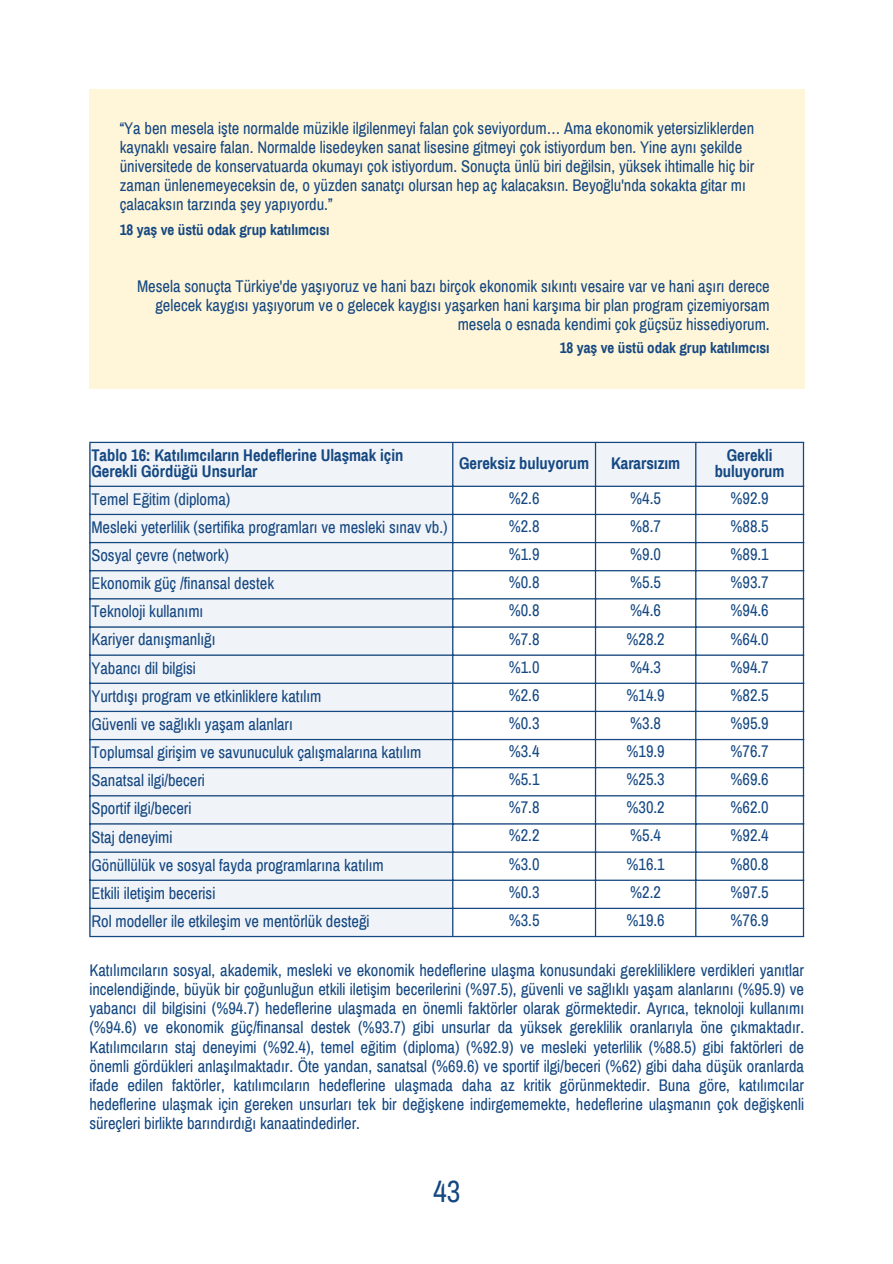
<style>
.page{position:relative;width:893px;height:1264px;background:#fff}
.page>*{position:absolute;margin:0;border:0;box-sizing:border-box;transform-origin:0 0}
.t1{font:30px "Archivo Narrow";color:#154882}
.t2{font:16.5px/19.2px "Archivo Narrow";color:#154882}
.t3{font:700 16.5px/15.8px "Archivo Narrow";color:#154882}
.t4{font:700 15px "Archivo Narrow";color:#154882}
</style>
<div class="page">
<div style="left:89px;top:89px;width:715px;height:299px;background:#fff5d8"></div>
<svg style="left:91px;top:443px;width:711px;height:492px;fill:#f0f3f7"></svg>
<hr style="left:89px;top:443px;width:2px;height:492px;background:#154882">
<hr style="left:452px;top:443px;width:1px;height:492px;background:#154882">
<hr style="left:595px;top:443px;width:1px;height:492px;background:#154882">
<hr style="left:695px;top:443px;width:1px;height:492px;background:#154882">
<hr style="left:802px;top:443px;width:2px;height:492px;background:#154882">
<hr style="left:89px;top:442px;width:715px;height:1px;background:#154882">
<hr style="left:89px;top:485px;width:715px;height:2px;background:#154882">
<hr style="left:89px;top:514px;width:715px;height:1px;background:#154882">
<hr style="left:89px;top:542px;width:715px;height:1px;background:#154882">
<hr style="left:89px;top:570px;width:715px;height:1px;background:#154882">
<hr style="left:89px;top:598px;width:715px;height:1px;background:#154882">
<hr style="left:89px;top:626px;width:715px;height:1px;background:#154882">
<hr style="left:89px;top:654px;width:715px;height:1px;background:#154882">
<hr style="left:89px;top:682px;width:715px;height:2px;background:#154882">
<hr style="left:89px;top:710px;width:715px;height:2px;background:#154882">
<hr style="left:89px;top:739px;width:715px;height:1px;background:#154882">
<hr style="left:89px;top:767px;width:715px;height:1px;background:#154882">
<hr style="left:89px;top:795px;width:715px;height:1px;background:#154882">
<hr style="left:89px;top:823px;width:715px;height:1px;background:#154882">
<hr style="left:89px;top:851px;width:715px;height:1px;background:#154882">
<hr style="left:89px;top:879px;width:715px;height:1px;background:#154882">
<hr style="left:89px;top:907px;width:715px;height:2px;background:#154882">
<hr style="left:89px;top:935px;width:715px;height:2px;background:#154882">
<p class="t2" style="left:120px;top:118px;width:636px">“Ya ben mesela işte normalde müzikle ilgilenmeyi falan çok seviyordum… Ama ekonomik yetersizliklerden kaynaklı vesaire falan. Normalde lisedeyken sanat lisesine gitmeyi çok istiyordum ben. Yine aynı şekilde üniversitede de konservatuarda okumayı çok istiyordum. Sonuçta ünlü biri değilsin, yüksek ihtimalle hiç bir zaman ünlenemeyeceksin de, o yüzden sanatçı olursan hep aç kalacaksın. Beyoğlu'nda sokakta gitar mı çalacaksın tarzında şey yapıyordu.”</p>
<h1 class="t4" style="left:120px;top:221px;width:211px">18 yaş ve üstü odak grup katılımcısı</h1>
<h1 class="t2" style="left:137px;top:277px;width:634px;text-align:right">Mesela sonuçta Türkiye'de yaşıyoruz ve hani bazı birçok ekonomik sıkıntı vesaire var ve hani aşırı derece gelecek kaygısı yaşıyorum ve o gelecek kaygısı yaşarken hani karşıma bir plan program çizemiyorsam mesela o esnada kendimi çok güçsüz hissediyorum.</h1>
<p class="t4" style="left:559px;top:340px;width:211px">18 yaş ve üstü odak grup katılımcısı</p>
<p class="t3" style="left:91px;top:447px;width:313px">Tablo 16: Katılımcıların Hedeflerine Ulaşmak için<br>Gerekli Gördüğü Unsurlar</p>
<p class="t3" style="left:459px;top:455px;width:131px">Gereksiz buluyorum</p>
<p class="t3" style="left:611px;top:455px;width:71px">Kararsızım</p>
<p class="t3" style="left:714px;top:447px;width:71px;text-align:center">Gerekli buluyorum</p>
<p class="t2" style="left:91px;top:490px;width:140px">Temel Eğitim (diploma)</p>
<p class="t2" style="left:508px;top:488px;width:32px">%2.6</p>
<p class="t2" style="left:630px;top:488px;width:32px">%4.5</p>
<p class="t2" style="left:730px;top:488px;width:40px">%92.9</p>
<p class="t2" style="left:91px;top:518px;width:358px">Mesleki yeterlilik (sertifika programları ve mesleki sınav vb.)</p>
<p class="t2" style="left:508px;top:517px;width:32px">%2.8</p>
<p class="t2" style="left:630px;top:517px;width:32px">%8.7</p>
<p class="t2" style="left:730px;top:517px;width:40px">%88.5</p>
<p class="t2" style="left:91px;top:546px;width:139px">Sosyal çevre (network)</p>
<p class="t2" style="left:508px;top:545px;width:32px">%1.9</p>
<p class="t2" style="left:630px;top:545px;width:32px">%9.0</p>
<p class="t2" style="left:730px;top:545px;width:40px">%89.1</p>
<p class="t2" style="left:91px;top:574px;width:184px">Ekonomik güç /finansal destek</p>
<p class="t2" style="left:508px;top:573px;width:32px">%0.8</p>
<p class="t2" style="left:630px;top:573px;width:32px">%5.5</p>
<p class="t2" style="left:730px;top:573px;width:40px">%93.7</p>
<p class="t2" style="left:91px;top:602px;width:113px">Teknoloji kullanımı</p>
<p class="t2" style="left:508px;top:601px;width:32px">%0.8</p>
<p class="t2" style="left:630px;top:601px;width:32px">%4.6</p>
<p class="t2" style="left:730px;top:601px;width:40px">%94.6</p>
<p class="t2" style="left:91px;top:629px;width:125px">Kariyer danışmanlığı</p>
<p class="t2" style="left:508px;top:629px;width:32px">%7.8</p>
<p class="t2" style="left:626px;top:629px;width:40px">%28.2</p>
<p class="t2" style="left:730px;top:629px;width:40px">%64.0</p>
<p class="t2" style="left:91px;top:658px;width:106px">Yabancı dil bilgisi</p>
<p class="t2" style="left:508px;top:657px;width:32px">%1.0</p>
<p class="t2" style="left:630px;top:657px;width:32px">%4.3</p>
<p class="t2" style="left:730px;top:657px;width:40px">%94.7</p>
<p class="t2" style="left:91px;top:686px;width:231px">Yurtdışı program ve etkinliklere katılım</p>
<p class="t2" style="left:508px;top:685px;width:32px">%2.6</p>
<p class="t2" style="left:626px;top:685px;width:40px">%14.9</p>
<p class="t2" style="left:730px;top:685px;width:40px">%82.5</p>
<p class="t2" style="left:91px;top:715px;width:203px">Güvenli ve sağlıklı yaşam alanları</p>
<p class="t2" style="left:508px;top:713px;width:32px">%0.3</p>
<p class="t2" style="left:630px;top:713px;width:32px">%3.8</p>
<p class="t2" style="left:730px;top:713px;width:40px">%95.9</p>
<p class="t2" style="left:91px;top:743px;width:331px">Toplumsal girişim ve savunuculuk çalışmalarına katılım</p>
<p class="t2" style="left:508px;top:742px;width:32px">%3.4</p>
<p class="t2" style="left:626px;top:742px;width:40px">%19.9</p>
<p class="t2" style="left:730px;top:742px;width:40px">%76.7</p>
<p class="t2" style="left:91px;top:771px;width:115px">Sanatsal ilgi/beceri</p>
<p class="t2" style="left:508px;top:770px;width:32px">%5.1</p>
<p class="t2" style="left:626px;top:770px;width:40px">%25.3</p>
<p class="t2" style="left:730px;top:770px;width:40px">%69.6</p>
<p class="t2" style="left:91px;top:799px;width:101px">Sportif ilgi/beceri</p>
<p class="t2" style="left:508px;top:798px;width:32px">%7.8</p>
<p class="t2" style="left:626px;top:798px;width:40px">%30.2</p>
<p class="t2" style="left:730px;top:798px;width:40px">%62.0</p>
<p class="t2" style="left:91px;top:827px;width:83px">Staj deneyimi</p>
<p class="t2" style="left:508px;top:826px;width:32px">%2.2</p>
<p class="t2" style="left:630px;top:826px;width:32px">%5.4</p>
<p class="t2" style="left:730px;top:826px;width:40px">%92.4</p>
<p class="t2" style="left:91px;top:855px;width:294px">Gönüllülük ve sosyal fayda programlarına katılım</p>
<p class="t2" style="left:508px;top:854px;width:32px">%3.0</p>
<p class="t2" style="left:626px;top:854px;width:40px">%16.1</p>
<p class="t2" style="left:730px;top:854px;width:40px">%80.8</p>
<p class="t2" style="left:91px;top:883px;width:125px">Etkili iletişim becerisi</p>
<p class="t2" style="left:508px;top:882px;width:32px">%0.3</p>
<p class="t2" style="left:630px;top:882px;width:32px">%2.2</p>
<p class="t2" style="left:730px;top:882px;width:40px">%97.5</p>
<p class="t2" style="left:91px;top:911px;width:280px">Rol modeller ile etkileşim ve mentörlük desteği</p>
<p class="t2" style="left:508px;top:910px;width:32px">%3.5</p>
<p class="t2" style="left:626px;top:910px;width:40px">%19.6</p>
<p class="t2" style="left:730px;top:910px;width:40px">%76.9</p>
<p class="t2" style="left:89px;top:960px;width:716px;text-align:justify">Katılımcıların sosyal, akademik, mesleki ve ekonomik hedeflerine ulaşma konusundaki gerekliliklere verdikleri yanıtlar incelendiğinde, büyük bir çoğunluğun etkili iletişim becerilerini (%97.5), güvenli ve sağlıklı yaşam alanlarını (%95.9) ve yabancı dil bilgisini (%94.7) hedeflerine ulaşmada en önemli faktörler olarak görmektedir. Ayrıca, teknoloji kullanımı (%94.6) ve ekonomik güç/finansal destek (%93.7) gibi unsurlar da yüksek gereklilik oranlarıyla öne çıkmaktadır.<br>Katılımcıların staj deneyimi (%92.4), temel eğitim (diploma) (%92.9) ve mesleki yeterlilik (%88.5) gibi faktörleri de önemli gördükleri anlaşılmaktadır. Öte yandan, sanatsal (%69.6) ve sportif ilgi/beceri (%62) gibi daha düşük oranlarda ifade edilen faktörler, katılımcıların hedeflerine ulaşmada daha az kritik görünmektedir. Buna göre, katılımcılar hedeflerine ulaşmak için gereken unsurları tek bir değişkene indirgememekte, hedeflerine ulaşmanın çok değişkenli süreçleri birlikte barındırdığı kanaatindedirler.</p>
<p class="t1" style="left:433px;top:1175px;width:29px">43</p>
</div>
